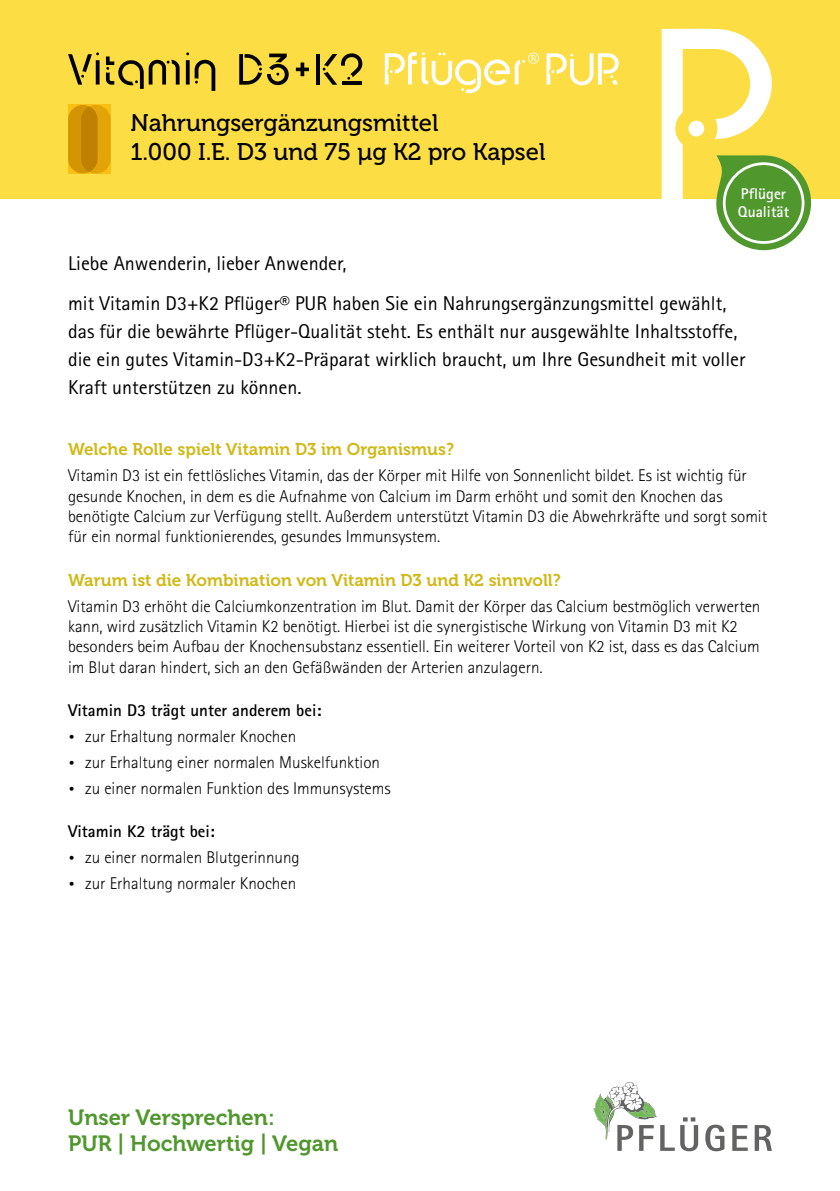
<style>
.page{position:relative;width:840px;height:1191px;background:#fff}
.page>*{position:absolute;margin:0;border:0;box-sizing:border-box;transform-origin:0 0}
.t1{font:24px/28.8px "Museo 500";color:#000}
.t2{font:22px/26.4px "Museo 700";color:#50982e}
.t3{font:20px/28px "Rotis Sans Serif";color:#000}
.t4{font:300 17px/20.4px "Rotis Sans Serif";color:#000}
.t5{font:17px "Museo 700";color:#d1b91a}
.t6{font:700 17px "Rotis Sans Serif";color:#000}
.t7{font:700 15.6px/18.6px "Rotis Sans Serif";color:#fff}
.s1{font-family:"DIN Next LT Pro"}
</style>
<div class="page">
<svg style="left:705px;top:1124px;width:19px;height:27px"></svg>
<svg style="left:732px;top:1125px;width:15px;height:25px"></svg>
<svg style="left:754px;top:1125px;width:17px;height:25px"></svg>
<svg style="left:593px;top:1082px;width:104px;height:69px"></svg>
<div style="left:0;top:0;width:839px;height:198px;background:#fcdd44"></div>
<svg style="left:661px;top:29px;width:149px;height:221px"></svg>
<svg style="left:384px;top:52px;width:154px;height:41px"></svg>
<svg style="left:546px;top:53px;width:73px;height:32px"></svg>
<svg style="left:68px;top:52px;width:31px;height:33px"></svg>
<svg style="left:186px;top:52px;width:29px;height:39px"></svg>
<svg style="left:106px;top:56px;width:73px;height:33px"></svg>
<svg style="left:296px;top:63px;width:13px;height:13px"></svg>
<hr style="left:316px;top:54px;width:4px;height:31px;background:#000">
<svg style="left:322px;top:53px;width:40px;height:32px"></svg>
<hr style="left:342px;top:82px;width:19px;height:3px;background:#000">
<svg style="left:239px;top:54px;width:50px;height:31px"></svg>
<div style="left:68px;top:105px;width:30px;height:68px;background:#d49504;border-radius:15px"></div>
<svg style="left:81px;top:105px;width:30px;height:68px;background:#d09105"></svg>
<h1 class="t1" style="left:130px;top:109px;width:416px">Nahrungsergänzungsmittel<br>1.000 I.E. D3 und 75 µg K2 pro Kapsel</h1>
<p class="t7" style="left:737px;top:184px;width:53px">Pflüger<br>Qualität</p>
<p class="t3" style="left:68px;top:244px;width:659px;line-height:39.4px">Liebe Anwenderin, lieber Anwender,<br>mit Vitamin D3+K2 Pflüger® PUR haben Sie ein Nahrungsergänzungsmittel gewählt,</p>
<p class="t3" style="left:68px;top:317px;width:678px">das für die bewährte Pflüger-Qualität steht. Es enthält nur ausgewählte Inhaltsstoffe, die ein gutes Vitamin-D3+K2-Präparat wirklich braucht, um Ihre Gesundheit mit voller<br>Kraft unterstützen zu können.</p>
<p class="t5" style="left:68px;top:440px;width:387px">Welche Rolle spielt Vitamin D3 im Organismus?</p>
<p class="t4" style="left:68px;top:465px;width:700px">Vitamin D3 ist ein fettlösliches Vitamin, das der Körper mit Hilfe von Sonnenlicht bildet. Es ist wichtig für gesunde Knochen, in dem es die Aufnahme von Calcium im Darm erhöht und somit den Knochen das benötigte Calcium zur Verfügung stellt. Außerdem unterstützt Vitamin D3 die Abwehrkräfte und sorgt somit für ein normal funktionierendes, gesundes Immunsystem.</p>
<p class="t5" style="left:68px;top:570px;width:494px">Warum ist die Kombination von Vitamin D3 und K2 sinnvoll?</p>
<p class="t4" style="left:68px;top:595px;width:693px">Vitamin D3 erhöht die Calciumkonzentration im Blut. Damit der Körper das Calcium bestmöglich verwerten kann, wird zusätzlich Vitamin K2 benötigt. Hierbei ist die synergistische Wirkung von Vitamin D3 mit K2 besonders beim Aufbau der Knochensubstanz essentiell. Ein weiterer Vorteil von K2 ist, dass es das Calcium im Blut daran hindert, sich an den Gefäßwänden der Arterien anzulagern.</p>
<p class="t6" style="left:68px;top:699px;width:255px">Vitamin D3 trägt unter anderem bei:</p>
<p class="t4" style="left:68px;top:726px;width:229px"><span class="s1">•</span> zur Erhaltung normaler Knochen</p>
<p class="t4" style="left:68px;top:752px;width:313px"><span class="s1">•</span> zur Erhaltung einer normalen Muskelfunktion</p>
<p class="t4" style="left:68px;top:778px;width:324px"><span class="s1">•</span> zu einer normalen Funktion des Immunsystems</p>
<p class="t6" style="left:68px;top:820px;width:148px">Vitamin K2 trägt bei:</p>
<p class="t4" style="left:68px;top:847px;width:233px"><span class="s1">•</span> zu einer normalen Blutgerinnung</p>
<p class="t4" style="left:68px;top:873px;width:229px"><span class="s1">•</span> zur Erhaltung normaler Knochen</p>
<p class="t2" style="left:68px;top:1104px;width:271px">Unser Versprechen:<br>PUR | Hochwertig | Vegan</p>
</div>
